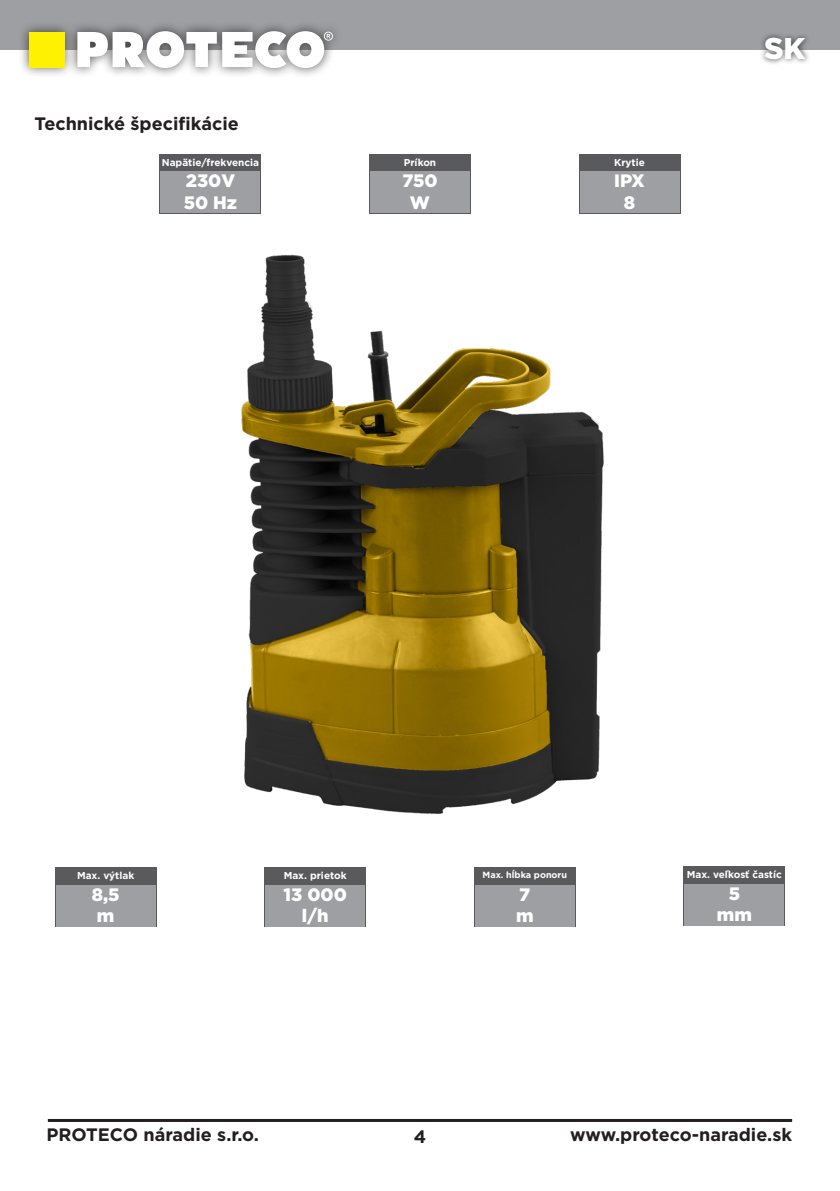
<style>
.page{position:relative;width:840px;height:1191px;background:#fff}
.page>*{position:absolute;margin:0;border:0;box-sizing:border-box;transform-origin:0 0}
.t1{font:900 30px "Gotham";color:#fff}
.t2{font:700 18px "Gotham";color:#231f20}
.t3{font:900 18px "Gotham";color:#fff}
.t4{font:700 10px "Gotham";color:#fff}
.t5{font:700 9px "Gotham";color:#fff}
</style>
<div class="page">
<div style="left:0;top:0;width:839px;height:50px;background:#9d9fa2"></div>
<div style="left:18px;top:21px;width:324px;height:57px;background:#231f20;opacity:.75"></div>
<div style="left:29px;top:32px;width:36px;height:35px;background:#fff101"></div>
<svg style="left:77px;top:31px;width:256px;height:37px"></svg>
<div style="left:758px;top:32px;width:52px;height:34px;background:#231f20;opacity:.75"></div>
<hr style="left:48px;top:1119px;width:743px;height:3px;background:#231f20">
<img style="left:241px;top:254px;width:363px;height:561px">
<div style="left:160px;top:154px;width:101px;height:60px;background:#5a5a5d"></div>
<div style="left:161px;top:172px;width:99px;height:41px;background:#9d9fa2"></div>
<div style="left:369px;top:154px;width:101px;height:60px;background:#5a5a5d"></div>
<div style="left:370px;top:172px;width:99px;height:41px;background:#9d9fa2"></div>
<div style="left:578px;top:154px;width:101px;height:60px;background:#5a5a5d"></div>
<div style="left:579px;top:172px;width:99px;height:41px;background:#9d9fa2"></div>
<div style="left:264px;top:867px;width:101px;height:60px;background:#5a5a5d"></div>
<div style="left:265px;top:885px;width:99px;height:41px;background:#9d9fa2"></div>
<div style="left:474px;top:867px;width:101px;height:60px;background:#5a5a5d"></div>
<div style="left:475px;top:885px;width:99px;height:41px;background:#9d9fa2"></div>
<div style="left:55px;top:867px;width:101px;height:60px;background:#5a5a5d"></div>
<div style="left:56px;top:885px;width:99px;height:41px;background:#9d9fa2"></div>
<div style="left:683px;top:866px;width:101px;height:60px;background:#5a5a5d"></div>
<div style="left:684px;top:884px;width:99px;height:41px;background:#9d9fa2"></div>
<p class="t2" style="left:35px;top:111px;width:205px">Technické špecifikácie</p>
<p class="t4" style="left:162px;top:155px;width:99px">Napätie/frekvencia</p>
<p class="t3" style="left:186px;top:169px;width:51px">230V</p>
<p class="t3" style="left:184px;top:190px;width:55px">50 Hz</p>
<p class="t4" style="left:403px;top:155px;width:34px">Príkon</p>
<p class="t3" style="left:402px;top:169px;width:37px">750</p>
<p class="t3" style="left:409px;top:190px;width:22px">W</p>
<p class="t4" style="left:613px;top:155px;width:32px">Krytie</p>
<p class="t3" style="left:614px;top:169px;width:32px">IPX</p>
<p class="t3" style="left:623px;top:190px;width:13px">8</p>
<h1 class="t1" style="left:763px;top:28px;width:43px">SK</h1>
<p class="t4" style="left:77px;top:868px;width:59px">Max. výtlak</p>
<p class="t3" style="left:92px;top:882px;width:29px">8,5</p>
<p class="t3" style="left:97px;top:903px;width:19px">m</p>
<p class="t4" style="left:283px;top:868px;width:64px">Max. prietok</p>
<p class="t3" style="left:283px;top:882px;width:65px">13 000</p>
<p class="t3" style="left:302px;top:903px;width:28px">l/h</p>
<p class="t5" style="left:482px;top:869px;width:86px">Max. hĺbka ponoru</p>
<p class="t3" style="left:519px;top:882px;width:13px">7</p>
<p class="t3" style="left:515px;top:903px;width:19px">m</p>
<p class="t4" style="left:686px;top:867px;width:96px">Max. veľkosť častíc</p>
<p class="t3" style="left:728px;top:881px;width:13px">5</p>
<p class="t3" style="left:716px;top:902px;width:36px">mm</p>
<h2 class="t2" style="left:46px;top:1123px;width:214px">PROTECO náradie s.r.o.</h2>
<h2 class="t2" style="left:413px;top:1124px;width:14px">4</h2>
<h2 class="t2" style="left:569px;top:1123px;width:223px">www.proteco-naradie.sk</h2>
</div>
